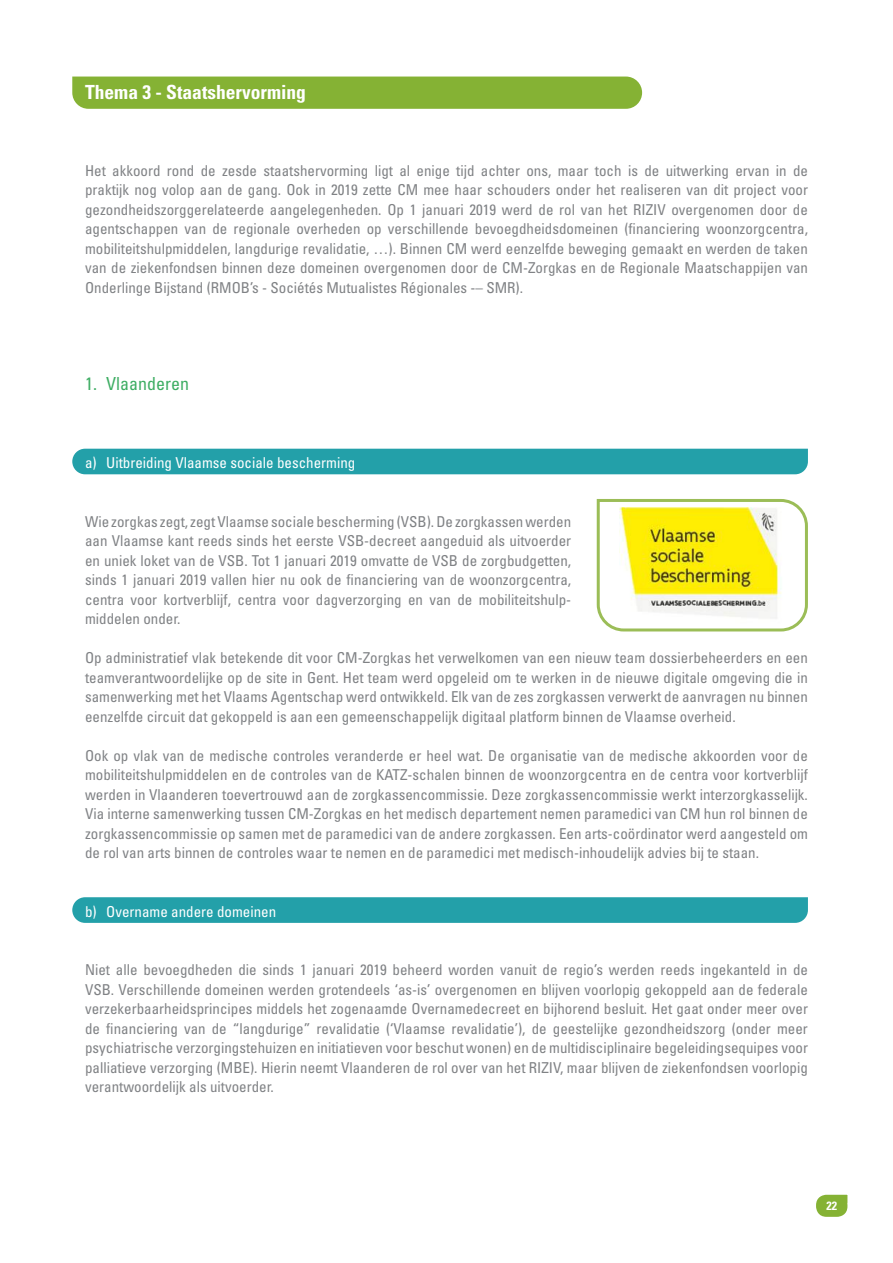
<style>
.page{position:relative;width:893px;height:1263px;background:#fff}
.page>*{position:absolute;margin:0;border:0;box-sizing:border-box;transform-origin:0 0}
.TITEL_OP_GROENE_BALK{font:700 condensed 19.5px "Univers LT Std";color:#fff}
.t1{font:condensed 18px "Univers LT Std";color:#3ead63}
.t2{font:condensed 15px/19.5px "Univers LT Std";color:#808285;text-align:justify}
.t3{font:condensed 15px "Univers LT Std";color:#fff}
.t4{font:700 condensed 12px "Univers LT Std";color:#fff}
</style>
<div class="page">
<div style="left:72px;top:77px;width:570px;height:32px;background:#85b234"></div>
<div style="left:72px;top:449px;width:736px;height:25px;background:#23a0a9"></div>
<svg style="left:72px;top:897px;width:736px;height:26px;background:#27a1aa"></svg>
<svg style="left:596px;top:499px;width:212px;height:133px"></svg>
<svg style="left:816px;top:1194px;width:32px;height:23px"></svg>
<p class="TITEL_OP_GROENE_BALK" style="left:85px;top:80px;width:222px">Thema 3 - Staatshervorming</p>
<p class="t2" style="left:85px;top:160px;width:724px">Het akkoord rond de zesde staatshervorming ligt al enige tijd achter ons, maar toch is de uitwerking ervan in de praktijk nog volop aan de gang. Ook in 2019 zette CM mee haar schouders onder het realiseren van dit project voor gezondheidszorggerelateerde aangelegenheden. Op 1 januari 2019 werd de rol van het RIZIV overgenomen door de agentschappen van de regionale overheden op verschillende bevoegdheidsdomeinen (financiering woonzorgcentra, mobiliteitshulpmiddelen, langdurige revalidatie, …). Binnen CM werd eenzelfde beweging gemaakt en werden de taken van de ziekenfondsen binnen deze domeinen overgenomen door de CM-Zorgkas en de Regionale Maatschappijen van Onderlinge Bijstand (RMOB’s - Sociétés Mutualistes Régionales -– SMR).</p>
<p class="t1" style="left:85px;top:372px;width:106px">1. Vlaanderen</p>
<p class="t3" style="left:85px;top:453px;width:272px">a) Uitbreiding Vlaamse sociale bescherming</p>
<p class="t2" style="left:85px;top:511px;width:488px">Wie zorgkas zegt, zegt Vlaamse sociale bescherming (VSB). De zorgkassen werden aan Vlaamse kant reeds sinds het eerste VSB-decreet aangeduid als uitvoerder en uniek loket van de VSB. Tot 1 januari 2019 omvatte de VSB de zorgbudgetten, sinds 1 januari 2019 vallen hier nu ook de financiering van de woonzorgcentra, centra voor kortverblijf, centra voor dagverzorging en van de mobiliteitshulp&shy;middelen onder.</p>
<p class="t2" style="left:85px;top:648px;width:724px">Op administratief vlak betekende dit voor CM-Zorgkas het verwelkomen van een nieuw team dossierbeheerders en een teamverantwoordelijke op de site in Gent. Het team werd opgeleid om te werken in de nieuwe digitale omgeving die in samenwerking met het Vlaams Agentschap werd ontwikkeld. Elk van de zes zorgkassen verwerkt de aanvragen nu binnen eenzelfde circuit dat gekoppeld is aan een gemeenschappelijk digitaal platform binnen de Vlaamse overheid.</p>
<p class="t2" style="left:85px;top:745px;width:724px">Ook op vlak van de medische controles veranderde er heel wat. De organisatie van de medische akkoorden voor de mobiliteitshulpmiddelen en de controles van de KATZ-schalen binnen de woonzorgcentra en de centra voor kortverblijf werden in Vlaanderen toevertrouwd aan de zorgkassencommissie. Deze zorgkassencommissie werkt interzorgkasselijk.<br>Via interne samenwerking tussen CM-Zorgkas en het medisch departement nemen paramedici van CM hun rol binnen de zorgkassencommissie op samen met de paramedici van de andere zorgkassen. Een arts-coördinator werd aangesteld om de rol van arts binnen de controles waar te nemen en de paramedici met medisch-inhoudelijk advies bij te staan.</p>
<p class="t3" style="left:85px;top:902px;width:193px">b) Overname andere domeinen</p>
<p class="t2" style="left:85px;top:960px;width:724px">Niet alle bevoegdheden die sinds 1 januari 2019 beheerd worden vanuit de regio’s werden reeds ingekanteld in de VSB. Verschillende domeinen werden grotendeels ‘as-is’ overgenomen en blijven voorlopig gekoppeld aan de federale verzekerbaarheidsprincipes middels het zogenaamde Overnamedecreet en bijhorend besluit. Het gaat onder meer over de financiering van de “langdurige” revalidatie (‘Vlaamse revalidatie’), de geestelijke gezondheidszorg (onder meer psychiatrische verzorgingstehuizen en initiatieven voor beschut wonen) en de multidisciplinaire begeleidingsequipes voor palliatieve verzorging (MBE). Hierin neemt Vlaanderen de rol over van het RIZIV, maar blijven de ziekenfondsen voorlopig verantwoordelijk als uitvoerder.</p>
<p class="t4" style="left:826px;top:1198px;width:12px">22</p>
</div>
